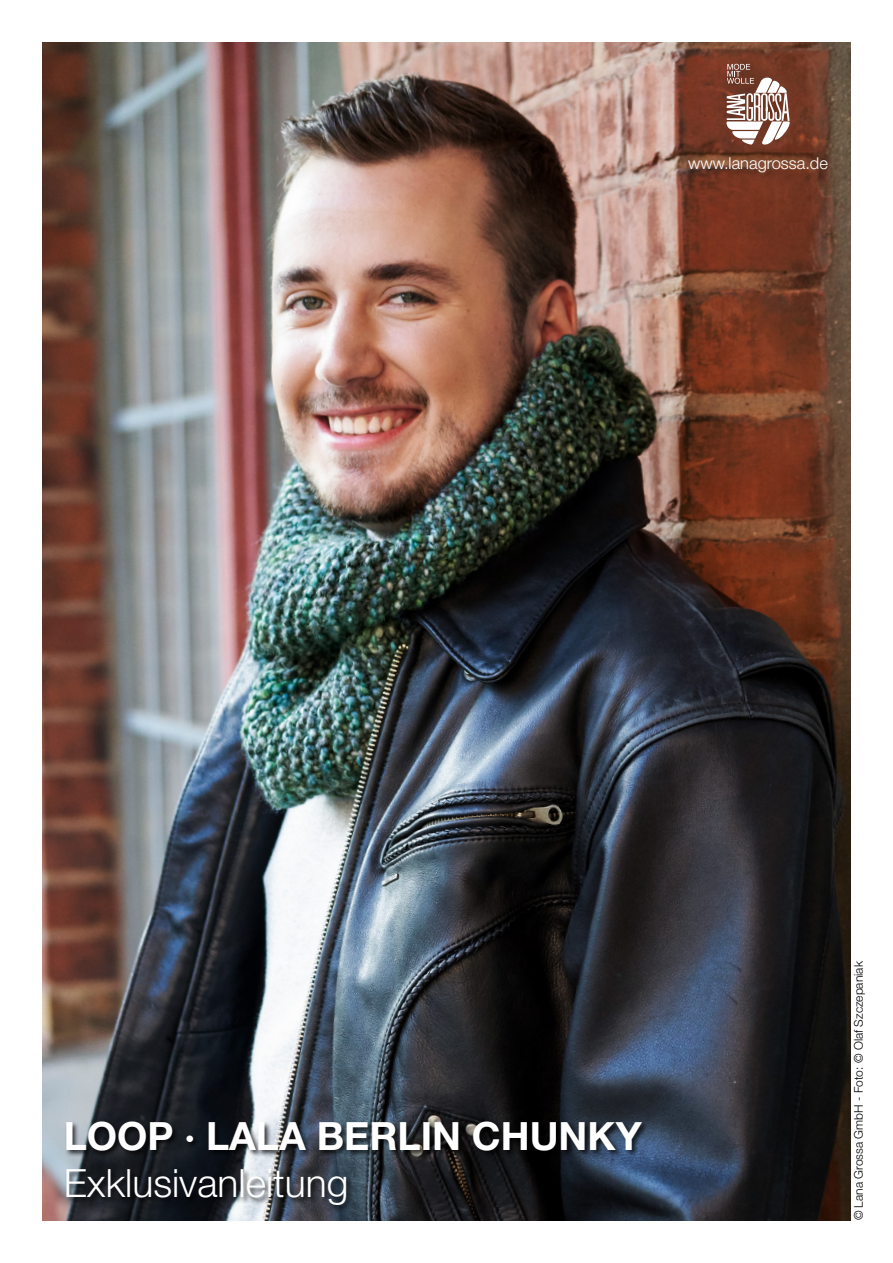
<style>
.page{position:relative;width:893px;height:1263px;background:#fff}
.page>*{position:absolute;margin:0;border:0;box-sizing:border-box;transform-origin:0 0}
.t1{font:700 39px "Helvetica Neue LT";color:#fff}
.t2{font:300 39px "Helvetica Neue LT";color:#fff}
.t3{font:300 16.5px "Helvetica Neue LT";color:#fff}
.t4{font:300 12px "Helvetica Neue LT";color:#000}
</style>
<div class="page">
<img style="left:43px;top:43px;width:807px;height:1177px">
<svg style="left:726px;top:64px;width:65px;height:81px"></svg>
<div style="left:65px;top:1120px;width:584px;height:92px;background:#000;opacity:.75"></div>
<h2 class="t3" style="left:688px;top:153px;width:141px">www.lanagrossa.de</h2>
<h1 class="t1" style="left:64px;top:1112px;width:579px">LOOP · LALA BERLIN CHUNKY</h1>
<h1 class="t2" style="left:64px;top:1159px;width:286px">Exklusivanleitung</h1>
<p class="t4" style="left:851px;top:1220px;width:261px;rotate:-90deg">© Lana Grossa GmbH - Foto: © Olaf Szczepaniak</p>
</div>
